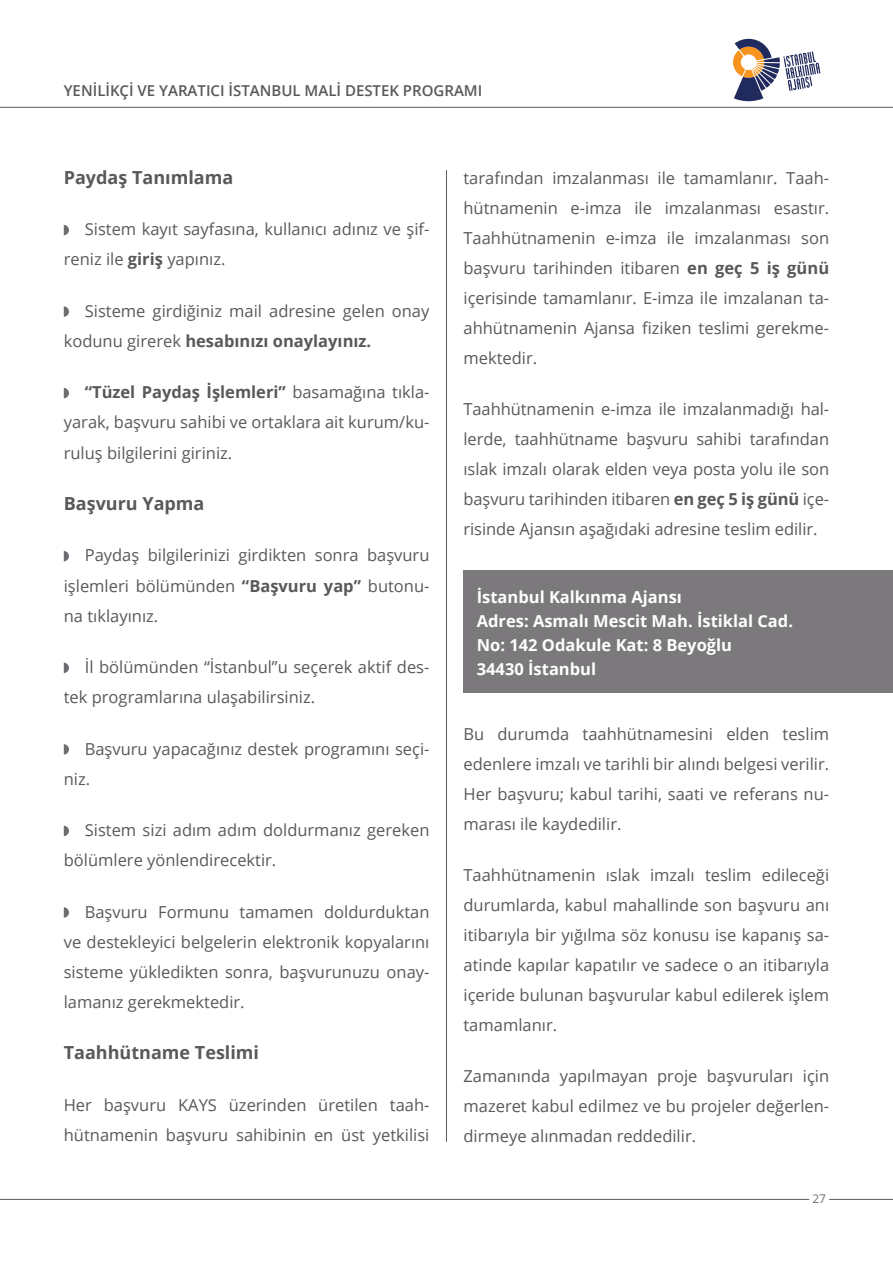
<style>
.page{position:relative;width:893px;height:1263px;background:#fff}
.page>*{position:absolute;margin:0;border:0;box-sizing:border-box;transform-origin:0 0}
.t1{font:700 18px "Open Sans";color:#58595b}
.t2{font:16.5px/30px "Open Sans";color:#58595b;text-align:justify}
.t3{font:700 16.5px/24px "Open Sans";color:#fff}
.t4{font:600 15px "Open Sans";color:#58595b}
.t5{font:12px "Open Sans";color:#6d6e71}
.s1{font-weight:700}
</style>
<div class="page">
<svg style="left:733px;top:39px;width:87px;height:62px"></svg>
<hr style="left:0;top:1199px;width:809px;height:1px;background:#58595b">
<hr style="left:829px;top:1199px;width:64px;height:1px;background:#58595b">
<hr style="left:0;top:107px;width:893px;height:1px;background:#58595b">
<hr style="left:446px;top:170px;width:1px;height:972px;background:#58595b">
<svg style="left:64px;top:225px;width:5px;height:10px"></svg>
<svg style="left:64px;top:306px;width:5px;height:11px"></svg>
<svg style="left:64px;top:388px;width:5px;height:10px"></svg>
<svg style="left:64px;top:551px;width:5px;height:10px"></svg>
<svg style="left:64px;top:663px;width:5px;height:10px"></svg>
<svg style="left:64px;top:744px;width:5px;height:11px"></svg>
<svg style="left:64px;top:826px;width:5px;height:10px"></svg>
<svg style="left:64px;top:907px;width:5px;height:11px"></svg>
<div style="left:463px;top:570px;width:430px;height:123px;background:#7b797b"></div>
<p class="t4" style="left:64px;top:80px;width:420px">YENİLİKÇİ VE YARATICI İSTANBUL MALİ DESTEK PROGRAMI</p>
<p class="t1" style="left:64px;top:165px;width:171px">Paydaş Tanımlama</p>
<p class="t2" style="left:64px;top:214px;width:367px;text-indent:21px">Sistem kayıt sayfasına, kullanıcı adınız ve şif&shy;reniz ile <span class="s1">giriş</span> yapınız.</p>
<p class="t2" style="left:64px;top:295px;width:367px;text-indent:21px">Sisteme girdiğiniz mail adresine gelen onay kodunu girerek <span class="s1">hesabınızı onaylayınız.</span></p>
<p class="t2" style="left:64px;top:377px;width:367px;text-indent:21px"><span class="s1">“Tüzel Paydaş İşlemleri”</span> basamağına tıkla&shy;yarak, başvuru sahibi ve ortaklara ait kurum/ku&shy;ruluş bilgilerini giriniz.</p>
<p class="t1" style="left:64px;top:491px;width:142px">Başvuru Yapma</p>
<p class="t2" style="left:64px;top:540px;width:367px;text-indent:21px">Paydaş bilgilerinizi girdikten sonra başvuru işlemleri bölümünden <span class="s1">“Başvuru yap”</span> butonu&shy;na tıklayınız.</p>
<p class="t2" style="left:64px;top:651px;width:367px;text-indent:21px">İl bölümünden “İstanbul”u seçerek aktif des&shy;tek programlarına ulaşabilirsiniz.</p>
<p class="t2" style="left:64px;top:733px;width:367px;text-indent:21px">Başvuru yapacağınız destek programını seçi&shy;niz.</p>
<p class="t2" style="left:64px;top:815px;width:367px;text-indent:21px">Sistem sizi adım adım doldurmanız gereken bölümlere yönlendirecektir.</p>
<p class="t2" style="left:64px;top:896px;width:367px;text-indent:21px">Başvuru Formunu tamamen doldurduktan ve destekleyici belgelerin elektronik kopyalarını sisteme yükledikten sonra, başvurunuzu onay&shy;lamanız gerekmektedir.</p>
<p class="t1" style="left:64px;top:1040px;width:197px">Taahhütname Teslimi</p>
<p class="t2" style="left:64px;top:1089px;width:367px">Her başvuru KAYS üzerinden üretilen taah&shy;hütnamenin başvuru sahibinin en üst yetkilisi</p>
<p class="t2" style="left:463px;top:162px;width:367px">tarafından imzalanması ile tamamlanır. Taah&shy;hütnamenin e-imza ile imzalanması esastır.<br>Taahhütnamenin e-imza ile imzalanması son başvuru tarihinden itibaren <span class="s1">en geç 5 iş günü </span>içerisinde tamamlanır. E-imza ile imzalanan ta&shy;ahhütnamenin Ajansa fiziken teslimi gerekme&shy;mektedir.</p>
<p class="t2" style="left:463px;top:393px;width:367px">Taahhütnamenin e-imza ile imzalanmadığı hal&shy;lerde, taahhütname başvuru sahibi tarafından ıslak imzalı olarak elden veya posta yolu ile son başvuru tarihinden itibaren <span class="s1">en geç 5 iş günü</span> içe&shy;risinde Ajansın aşağıdaki adresine teslim edilir.</p>
<p class="t3" style="left:477px;top:584px;width:318px">İstanbul Kalkınma Ajansı<br>Adres: Asmalı Mescit Mah. İstiklal Cad.<br>No: 142 Odakule Kat: 8 Beyoğlu<br>34430 İstanbul</p>
<p class="t2" style="left:463px;top:718px;width:367px">Bu durumda taahhütnamesini elden teslim edenlere imzalı ve tarihli bir alındı belgesi verilir.<br>Her başvuru; kabul tarihi, saati ve referans nu&shy;marası ile kaydedilir.</p>
<p class="t2" style="left:463px;top:860px;width:367px">Taahhütnamenin ıslak imzalı teslim edileceği durumlarda, kabul mahallinde son başvuru anı itibarıyla bir yığılma söz konusu ise kapanış sa&shy;atinde kapılar kapatılır ve sadece o an itibarıyla içeride bulunan başvurular kabul edilerek işlem tamamlanır.</p>
<p class="t2" style="left:463px;top:1061px;width:367px">Zamanında yapılmayan proje başvuruları için mazeret kabul edilmez ve bu projeler değerlen&shy;dirmeye alınmadan reddedilir.</p>
<p class="t5" style="left:812px;top:1190px;width:15px">27</p>
</div>
